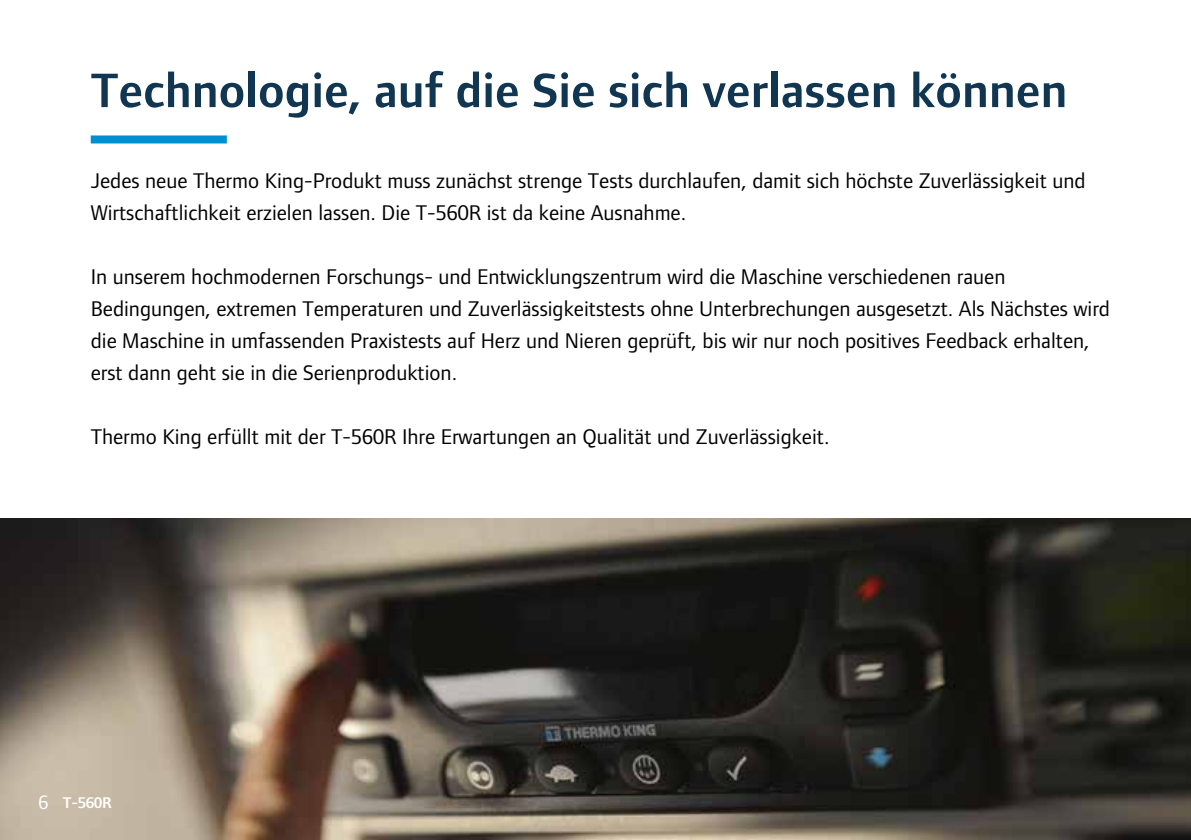
<style>
.page{position:relative;width:1191px;height:840px;background:#fff}
.page>*{position:absolute;margin:0;border:0;box-sizing:border-box;transform-origin:0 0}
.t1{font:600 50px "Foundry Form Sans Blonde";color:#103652}
.t2{font:22px/32px "Foundry Form Sans Blonde";color:#000}
.t3{font:600 16px "Foundry Form Sans Blonde";color:#fff}
.s1{font-weight:400;font-size:20px}
</style>
<div class="page">
<img style="left:0;top:518px;width:1191px;height:321px">
<div style="left:91px;top:135px;width:136px;height:8px;background:#0090d2"></div>
<h1 class="t1" style="left:91px;top:62px;width:978px">Technologie, auf die Sie sich verlassen können</h1>
<p class="t2" style="left:91px;top:164px;width:996px">Jedes neue Thermo King-Produkt muss zunächst strenge Tests durchlaufen, damit sich höchste Zuverlässigkeit und<br>Wirtschaftlichkeit erzielen lassen. Die T-560R ist da keine Ausnahme.</p>
<p class="t2" style="left:91px;top:260px;width:1020px">In unserem hochmodernen Forschungs- und Entwicklungszentrum wird die Maschine verschiedenen rauen Bedingungen, extremen Temperaturen und Zuverlässigkeitstests ohne Unterbrechungen ausgesetzt. Als Nächstes wird die Maschine in umfassenden Praxistests auf Herz und Nieren geprüft, bis wir nur noch positives Feedback erhalten, erst dann geht sie in die Serienproduktion.</p>
<p class="t2" style="left:91px;top:420px;width:740px">Thermo King erfüllt mit der T-560R Ihre Erwartungen an Qualität und Zuverlässigkeit.</p>
<p class="t3" style="left:38px;top:793px;width:75px"><span class="s1">6</span> T-560R</p>
</div>
